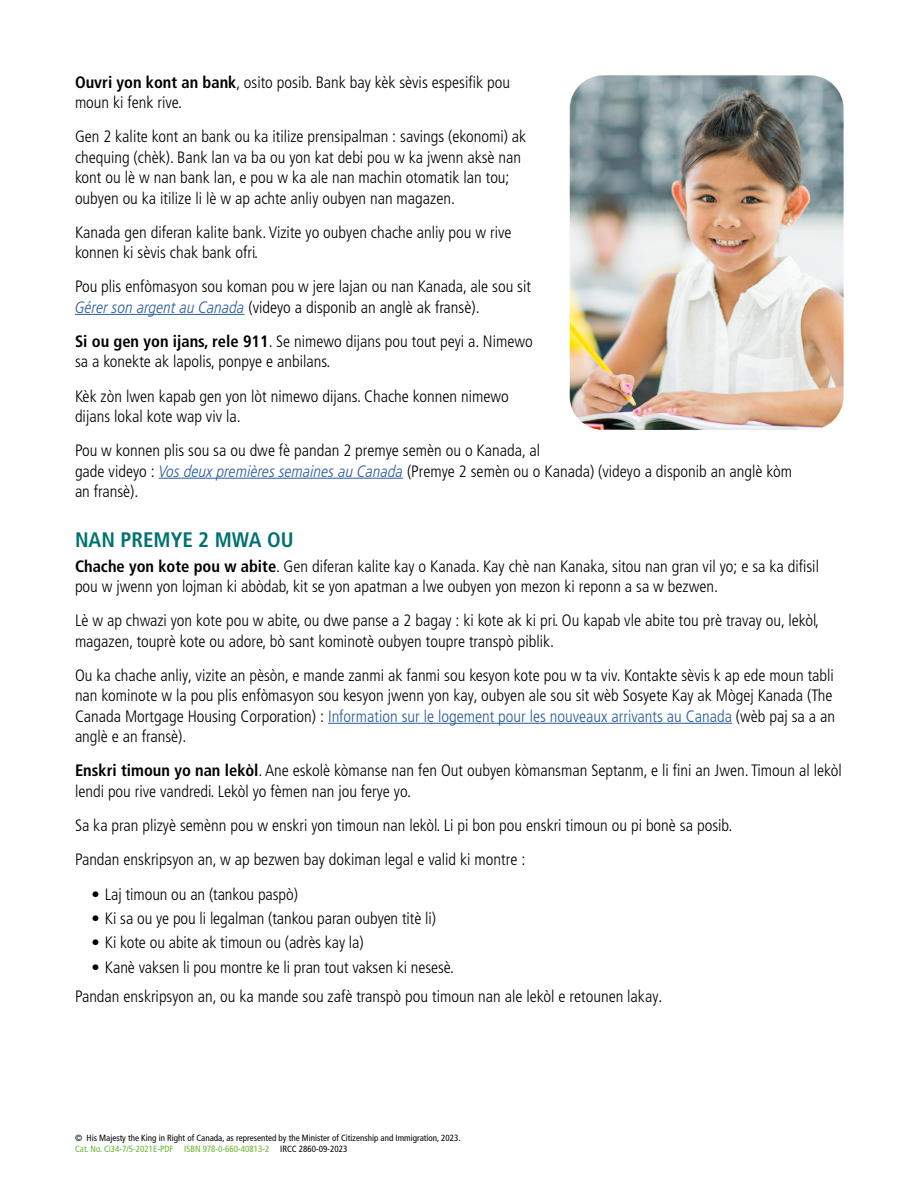
<style>
.page{position:relative;width:918px;height:1188px;background:#fff}
.page>*{position:absolute;margin:0;border:0;box-sizing:border-box;transform-origin:0 0}
.t1{font:700 condensed 21px "Frutiger LT Pro";color:#00726f}
.t2{font:300 condensed 16.5px/20.4px "Frutiger LT Pro";color:#000}
.t3{font:condensed 9px/10.8px "Frutiger LT Pro";color:#000}
.s1{font-weight:700}
.s2{font-style:italic;color:#275b9b}
.s3{color:#275b9b}
.s4{color:#69b42e}
</style>
<div class="page">
<hr style="left:75px;top:314px;width:169px;height:1px;background:#275b9b">
<hr style="left:159px;top:478px;width:244px;height:1px;background:#275b9b">
<hr style="left:328px;top:723px;width:404px;height:1px;background:#275b9b">
<img style="left:570px;top:75px;width:274px;height:355px">
<p class="t2" style="left:75px;top:72px;width:437px"><span class="s1">Ouvri yon kont an bank</span>, osito posib. Bank bay kèk sèvis espesifik pou moun ki fenk rive.</p>
<p class="t2" style="left:75px;top:127px;width:453px">Gen 2 kalite kont an bank ou ka itilize prensipalman : savings (ekonomi) ak chequing (chèk). Bank lan va ba ou yon kat debi pou w ka jwenn aksè nan kont ou lè w nan bank lan, e pou w ka ale nan machin otomatik lan tou; oubyen ou ka itilize li lè w ap achte anliy oubyen nan magazen.</p>
<p class="t2" style="left:75px;top:222px;width:438px">Kanada gen diferan kalite bank. Vizite yo oubyen chache anliy pou w rive konnen ki sèvis chak bank ofri.</p>
<p class="t2" style="left:75px;top:277px;width:458px">Pou plis enfòmasyon sou koman pou w jere lajan ou nan Kanada, ale sou sit<br><span class="s2">Gérer son argent au Canada</span> (videyo a disponib an anglè ak fransè).</p>
<p class="t2" style="left:75px;top:331px;width:459px"><span class="s1">Si ou gen yon ijans, rele 911</span>. Se nimewo dijans pou tout peyi a. Nimewo sa a konekte ak lapolis, ponpye e anbilans.</p>
<p class="t2" style="left:75px;top:386px;width:435px">Kèk zòn lwen kapab gen yon lòt nimewo dijans. Chache konnen nimewo dijans lokal kote wap viv la.</p>
<p class="t2" style="left:75px;top:440px;width:719px">Pou w konnen plis sou sa ou dwe fè pandan 2 premye semèn ou o Kanada, al<br>gade videyo : <span class="s2">Vos deux premières semaines au Canada</span> (Premye 2 semèn ou o Kanada) (videyo a disponib an anglè kòm an fransè).</p>
<h2 class="t1" style="left:75px;top:527px;width:220px">NAN PREMYE 2 MWA OU</h2>
<p class="t2" style="left:75px;top:556px;width:746px"><span class="s1">Chache yon kote pou w abite</span>. Gen diferan kalite kay o Kanada. Kay chè nan Kanaka, sitou nan gran vil yo; e sa ka difisil pou w jwenn yon lojman ki abòdab, kit se yon apatman a lwe oubyen yon mezon ki reponn a sa w bezwen.</p>
<p class="t2" style="left:75px;top:611px;width:746px">Lè w ap chwazi yon kote pou w abite, ou dwe panse a 2 bagay : ki kote ak ki pri. Ou kapab vle abite tou prè travay ou, lekòl, magazen, touprè kote ou adore, bò sant kominotè oubyen toupre transpò piblik.</p>
<p class="t2" style="left:75px;top:665px;width:762px">Ou ka chache anliy, vizite an pèsòn, e mande zanmi ak fanmi sou kesyon kote pou w ta viv. Kontakte sèvis k ap ede moun tabli nan kominote w la pou plis enfòmasyon sou kesyon jwenn yon kay, oubyen ale sou sit wèb Sosyete Kay ak Mògej Kanada (The Canada Mortgage Housing Corporation) : <span class="s3">Information sur le logement pour les nouveaux arrivants au Canada</span> (wèb paj sa a an anglè e an fransè).</p>
<p class="t2" style="left:75px;top:760px;width:768px"><span class="s1">Enskri timoun yo nan lekòl</span>. Ane eskolè kòmanse nan fen Out oubyen kòmansman Septanm, e li fini an Jwen. Timoun al lekòl lendi pou rive vandredi. Lekòl yo fèmen nan jou ferye yo.</p>
<p class="t2" style="left:75px;top:815px;width:659px">Sa ka pran plizyè semènn pou w enskri yon timoun nan lekòl. Li pi bon pou enskri timoun ou pi bonè sa posib.</p>
<p class="t2" style="left:75px;top:849px;width:452px">Pandan enskripsyon an, w ap bezwen bay dokiman legal e valid ki montre :</p>
<p class="t2" style="left:92px;top:885px;width:208px">• Laj timoun ou an (tankou paspò)</p>
<p class="t2" style="left:92px;top:909px;width:346px">• Ki sa ou ye pou li legalman (tankou paran oubyen titè li)</p>
<p class="t2" style="left:92px;top:932px;width:274px">• Ki kote ou abite ak timoun ou (adrès kay la)</p>
<p class="t2" style="left:92px;top:957px;width:364px">• Kanè vaksen li pou montre ke li pran tout vaksen ki nesesè.</p>
<p class="t2" style="left:75px;top:986px;width:589px">Pandan enskripsyon an, ou ka mande sou zafè transpò pou timoun nan ale lekòl e retounen lakay.</p>
<p class="t3" style="left:75px;top:1132px;width:387px">© His Majesty the King in Right of Canada, as represented by the Minister of Citizenship and Immigration, 2023.<br><span class="s4">Cat. No. Ci34-7/5-2021E-PDF ISBN 978-0-660-40813-2</span> IRCC 2860-09-2023</p>
</div>
